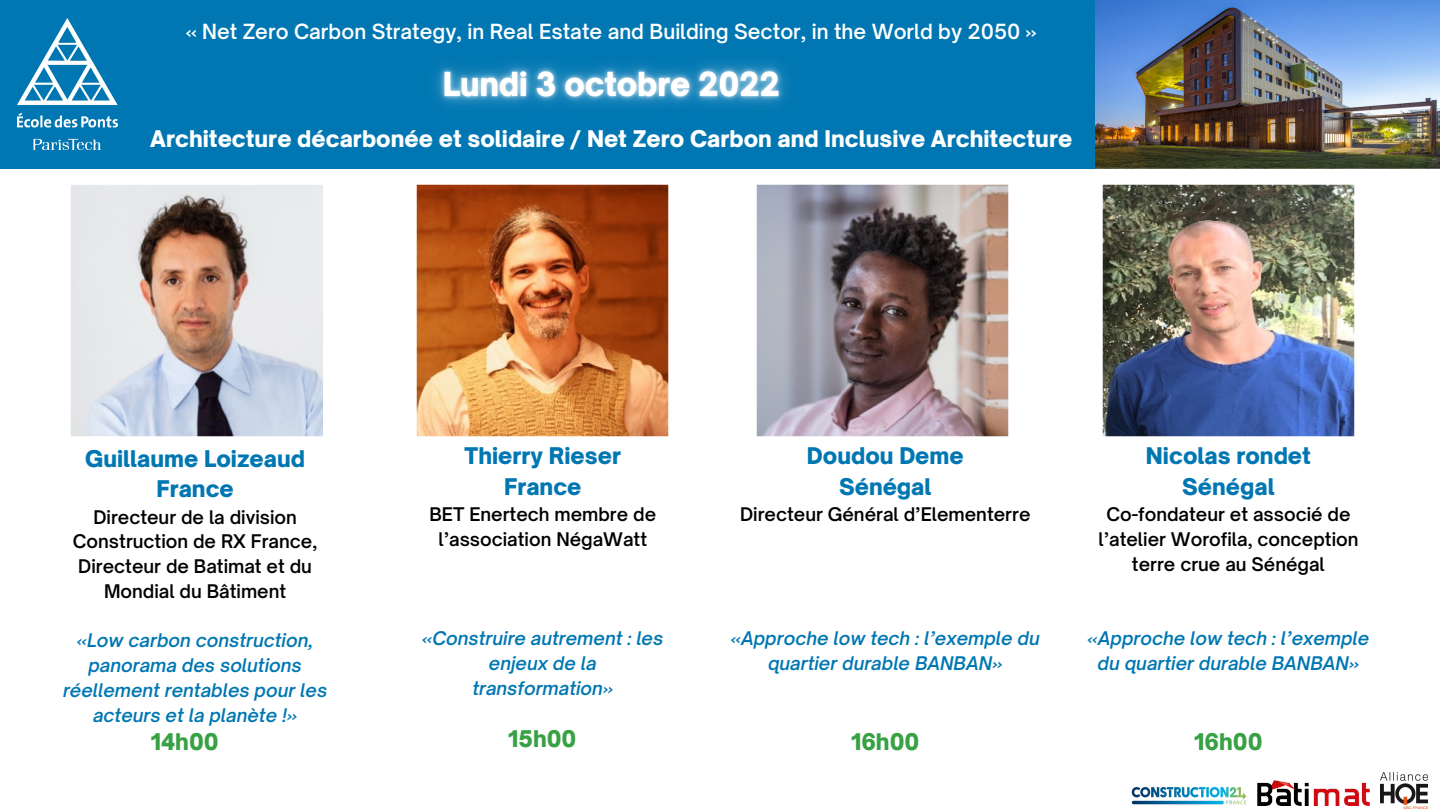
<style>
.page{position:relative;width:1440px;height:810px;background:#fff}
.page>*{position:absolute;margin:0;border:0;box-sizing:border-box;transform-origin:0 0}
.t1{font:900 22px/30.8px "Open Sauce One";color:#0077b2;text-align:center}
.t2{font:900 22px "Open Sauce One";color:#fff}
.t3{font:900 22px "Open Sauce One";color:#37a144}
.t4{font:600 20px "Open Sauce One";color:#fff}
.t5{font:italic 600 18px/24.8px "Open Sauce One";color:#0077b2;text-align:center}
.t6{font:600 18px/24.8px "Open Sauce One";color:#000;text-align:center}
</style>
<div class="page">
<div style="left:0;top:0;width:1440px;height:169px;background:#0077b2"></div>
<img style="left:1096px;top:0;width:344px;height:169px">
<img style="left:18px;top:19px;width:99px;height:130px">
<img style="left:71px;top:185px;width:251px;height:251px">
<img style="left:416px;top:184px;width:252px;height:252px">
<img style="left:756px;top:184px;width:252px;height:252px">
<img style="left:1102px;top:184px;width:252px;height:252px">
<img style="left:435px;top:63px;width:351px;height:43px">
<img style="left:1380px;top:773px;width:47px;height:36px">
<img style="left:1258px;top:781px;width:112px;height:25px">
<img style="left:1131px;top:786px;width:116px;height:19px">
<p class="t4" style="left:186px;top:19px;width:852px">« Net Zero Carbon Strategy, in Real Estate and Building Sector, in the World by 2050 »</p>
<p class="t2" style="left:150px;top:125px;width:923px">Architecture décarbonée et solidaire / Net Zero Carbon and Inclusive Architecture</p>
<p class="t1" style="left:85px;top:443px;width:221px">Guillaume Loizeaud<br>France</p>
<p class="t6" style="left:73px;top:504px;width:246px">Directeur de la division<br>Construction de RX France,<br>Directeur de Batimat et du<br>Mondial du Bâtiment</p>
<p class="t5" style="left:63px;top:628px;width:266px">«Low carbon construction, panorama des solutions réellement rentables pour les acteurs et la planète !»</p>
<p class="t1" style="left:465px;top:441px;width:158px">Thierry Rieser<br>France</p>
<p class="t6" style="left:429px;top:502px;width:228px">BET Enertech membre de l’association NégaWatt</p>
<p class="t5" style="left:422px;top:626px;width:243px">«Construire autrement : les enjeux de la transformation»</p>
<p class="t1" style="left:807px;top:441px;width:158px">Doudou Deme<br>Sénégal</p>
<p class="t6" style="left:740px;top:502px;width:292px">Directeur Général d’Elementerre</p>
<p class="t5" style="left:731px;top:626px;width:311px">«Approche low tech : l’exemple du quartier durable BANBAN»</p>
<p class="t1" style="left:1146px;top:441px;width:166px">Nicolas rondet<br>Sénégal</p>
<p class="t6" style="left:1098px;top:502px;width:262px">Co-fondateur et associé de l’atelier Worofila, conception terre crue au Sénégal</p>
<p class="t5" style="left:1088px;top:626px;width:283px">«Approche low tech : l’exemple du quartier durable BANBAN»</p>
<p class="t3" style="left:151px;top:728px;width:69px">14h00</p>
<p class="t3" style="left:508px;top:725px;width:70px">15h00</p>
<p class="t3" style="left:851px;top:728px;width:70px">16h00</p>
<p class="t3" style="left:1194px;top:728px;width:70px">16h00</p>
</div>
